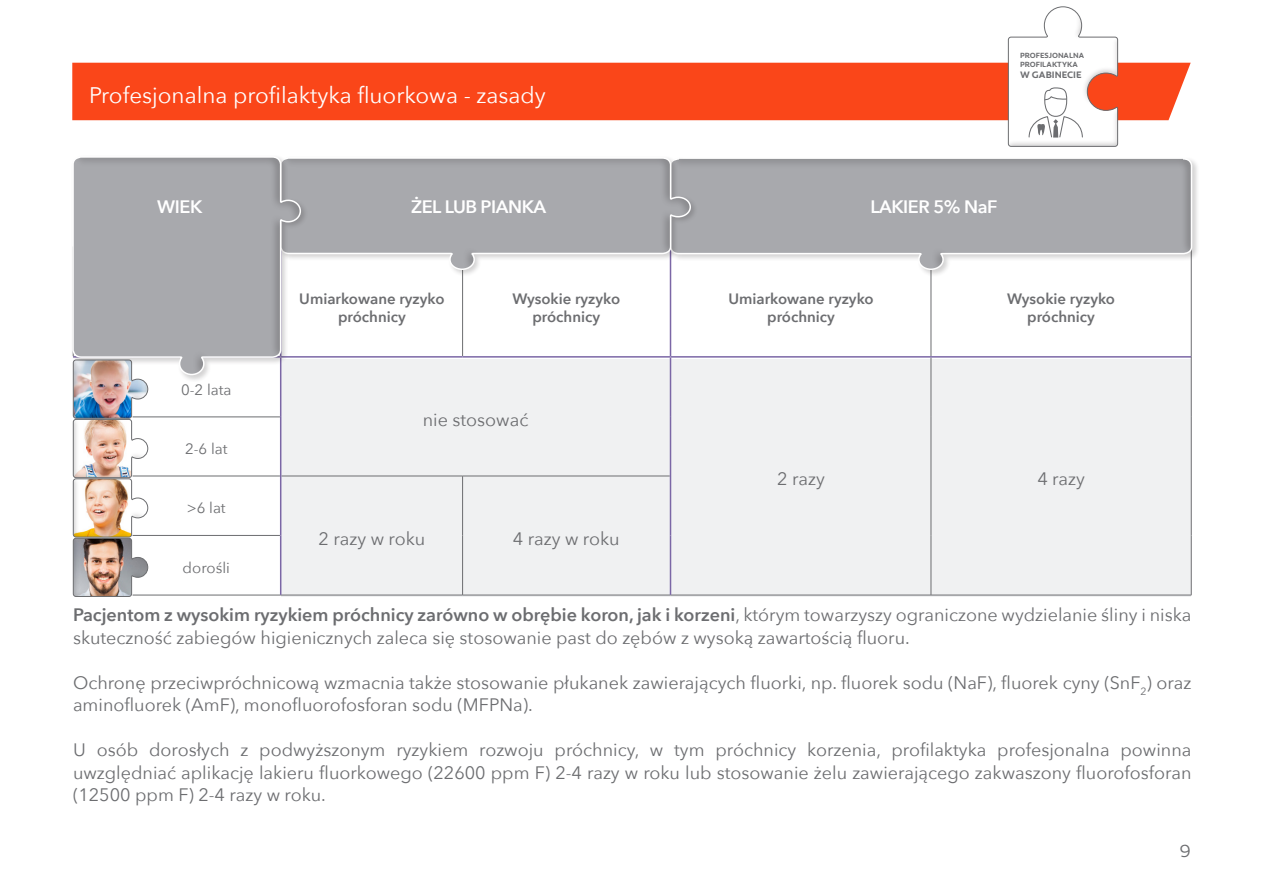
<style>
.page{position:relative;width:1263px;height:893px;background:#fff}
.page>*{position:absolute;margin:0;border:0;box-sizing:border-box;transform-origin:0 0}
.t1{font:22.5px "Avenir Next";color:#fff}
.t2{font:18px/22.5px "Avenir Next";color:#6c6d70}
.t3{font:600 18px "Avenir Next";letter-spacing:-.025em;color:#fff}
.t4{font:300 18px "Colgate Ready";color:#6c6d70}
.t5{font:600 15px/18px "Avenir Next";color:#6c6d70;text-align:center}
.t6{font:15px "Avenir Next";color:#6c6d70}
.t7{font:700 9.6px "Colgate Ready";color:#6c6d70}
.t8{font:700 7.65px/9.1px "Colgate Ready";color:#6c6d70}
.s1{font-weight:600}
</style>
<div class="page">
<div style="left:72px;top:63px;width:1119px;height:57px;background:#fa4619"></div>
<div style="left:281px;top:360px;width:909px;height:237px;background:#f0f1f2"></div>
<hr style="left:931px;top:358px;width:1px;height:59px;background:#6c6d70">
<hr style="left:1191px;top:357px;width:1px;height:60px;background:#6c6d70">
<hr style="left:133px;top:417px;width:147px;height:1px;background:#6c6d70">
<hr style="left:931px;top:417px;width:1px;height:59px;background:#6c6d70">
<hr style="left:1191px;top:417px;width:1px;height:59px;background:#6c6d70">
<hr style="left:133px;top:476px;width:147px;height:1px;background:#6c6d70">
<hr style="left:281px;top:476px;width:182px;height:1px;background:#6c6d70">
<hr style="left:463px;top:476px;width:207px;height:1px;background:#6c6d70">
<hr style="left:462px;top:476px;width:1px;height:59px;background:#6c6d70">
<hr style="left:931px;top:476px;width:1px;height:59px;background:#6c6d70">
<hr style="left:1191px;top:476px;width:1px;height:59px;background:#6c6d70">
<hr style="left:133px;top:535px;width:147px;height:1px;background:#6c6d70">
<hr style="left:462px;top:535px;width:1px;height:60px;background:#6c6d70">
<hr style="left:931px;top:535px;width:1px;height:60px;background:#6c6d70">
<hr style="left:1191px;top:535px;width:1px;height:60px;background:#6c6d70">
<hr style="left:281px;top:595px;width:182px;height:1px;background:#6c6d70">
<hr style="left:463px;top:595px;width:207px;height:1px;background:#6c6d70">
<hr style="left:670px;top:595px;width:261px;height:1px;background:#6c6d70">
<hr style="left:931px;top:595px;width:260px;height:1px;background:#6c6d70">
<hr style="left:133px;top:595px;width:148px;height:1px;background:#6c6d70">
<hr style="left:462px;top:246px;width:1px;height:110px;background:#6c6d70">
<hr style="left:931px;top:246px;width:1px;height:110px;background:#6c6d70">
<hr style="left:1191px;top:246px;width:1px;height:111px;background:#6c6d70">
<hr style="left:670px;top:246px;width:1px;height:110px;background:#7b67a6">
<hr style="left:280px;top:358px;width:1px;height:59px;background:#7b67a6">
<hr style="left:670px;top:358px;width:1px;height:59px;background:#7b67a6">
<hr style="left:280px;top:417px;width:1px;height:59px;background:#7b67a6">
<hr style="left:670px;top:417px;width:1px;height:59px;background:#7b67a6">
<hr style="left:280px;top:476px;width:1px;height:59px;background:#7b67a6">
<hr style="left:670px;top:476px;width:1px;height:59px;background:#7b67a6">
<hr style="left:280px;top:535px;width:1px;height:60px;background:#7b67a6">
<hr style="left:670px;top:535px;width:1px;height:60px;background:#7b67a6">
<hr style="left:281px;top:356px;width:182px;height:2px;background:#7b67a6">
<hr style="left:463px;top:356px;width:207px;height:2px;background:#7b67a6">
<hr style="left:670px;top:356px;width:261px;height:2px;background:#7b67a6">
<hr style="left:931px;top:356px;width:260px;height:2px;background:#7b67a6">
<img style="left:73px;top:382px;width:75px;height:215px">
<svg style="left:1008px;top:6px;width:110px;height:141px"></svg>
<div style="left:668px;top:157px;width:532px;height:120px;background:#231f20;opacity:.2"></div>
<svg style="left:698px;top:157px;width:495px;height:114px;background:#b4b5b8"></svg>
<div style="left:278px;top:156px;width:420px;height:122px;background:#231f20;opacity:.2"></div>
<svg style="left:308px;top:156px;width:384px;height:115px;background:#b5b5b9"></svg>
<div style="left:71px;top:154px;width:237px;height:228px;background:#231f20;opacity:.2"></div>
<svg style="left:72px;top:155px;width:230px;height:221px;background:#b1b2b5"></svg>
<p class="t1" style="left:89px;top:76px;width:458px">Profesjonalna profilaktyka fluorkowa - zasady</p>
<p class="t8" style="left:1020px;top:50px;width:66px">PROFESJONALNA<br>PROFILAKTYKA</p>
<p class="t7" style="left:1020px;top:67px;width:63px">W GABINECIE</p>
<p class="t3" style="left:157px;top:191px;width:47px">WIEK</p>
<p class="t3" style="left:411px;top:191px;width:136px">ŻEL LUB PIANKA</p>
<p class="t3" style="left:870px;top:191px;width:129px">LAKIER 5% NaF</p>
<p class="t6" style="left:181px;top:377px;width:52px">0-2 lata</p>
<p class="t6" style="left:185px;top:436px;width:44px">2-6 lat</p>
<p class="t6" style="left:187px;top:495px;width:40px">&gt;6 lat</p>
<p class="t6" style="left:183px;top:555px;width:49px">dorośli</p>
<p class="t5" style="left:299px;top:289px;width:147px">Umiarkowane ryzyko próchnicy</p>
<p class="t5" style="left:512px;top:289px;width:109px">Wysokie ryzyko próchnicy</p>
<p class="t5" style="left:728px;top:289px;width:147px">Umiarkowane ryzyko próchnicy</p>
<p class="t5" style="left:1007px;top:289px;width:109px">Wysokie ryzyko próchnicy</p>
<p class="t2" style="left:423px;top:407px;width:107px">nie stosować</p>
<p class="t2" style="left:319px;top:526px;width:108px">2 razy w roku</p>
<p class="t2" style="left:513px;top:526px;width:108px">4 razy w roku</p>
<p class="t2" style="left:777px;top:467px;width:49px">2 razy</p>
<p class="t2" style="left:1037px;top:467px;width:49px">4 razy</p>
<p class="t2" style="left:73px;top:603px;width:1120px"><span class="s1">Pacjentom z wysokim ryzykiem próchnicy zarówno w obrębie koron, jak i korzeni</span>, którym towarzyszy ograniczone wydzielanie śliny i niska skuteczność zabiegów higienicznych zaleca się stosowanie past do zębów z wysoką zawartością fluoru.</p>
<p class="t2" style="left:73px;top:671px;width:1120px">Ochronę przeciwpróchnicową wzmacnia także stosowanie płukanek zawierających fluorki, np. fluorek sodu (NaF), fluorek cyny (SnF<sub>2</sub>) oraz aminofluorek (AmF), monofluorofosforan sodu (MFPNa).</p>
<p class="t2" style="left:73px;top:738px;width:1120px;text-align:justify">U osób dorosłych z podwyższonym ryzykiem rozwoju próchnicy, w tym próchnicy korzenia, profilaktyka profesjonalna powinna uwzględniać aplikację lakieru fluorkowego (22600 ppm F) 2-4 razy w roku lub stosowanie żelu zawierającego zakwaszony fluorofosforan (12500 ppm F) 2-4 razy w roku.</p>
<p class="t4" style="left:1180px;top:837px;width:12px">9</p>
</div>
